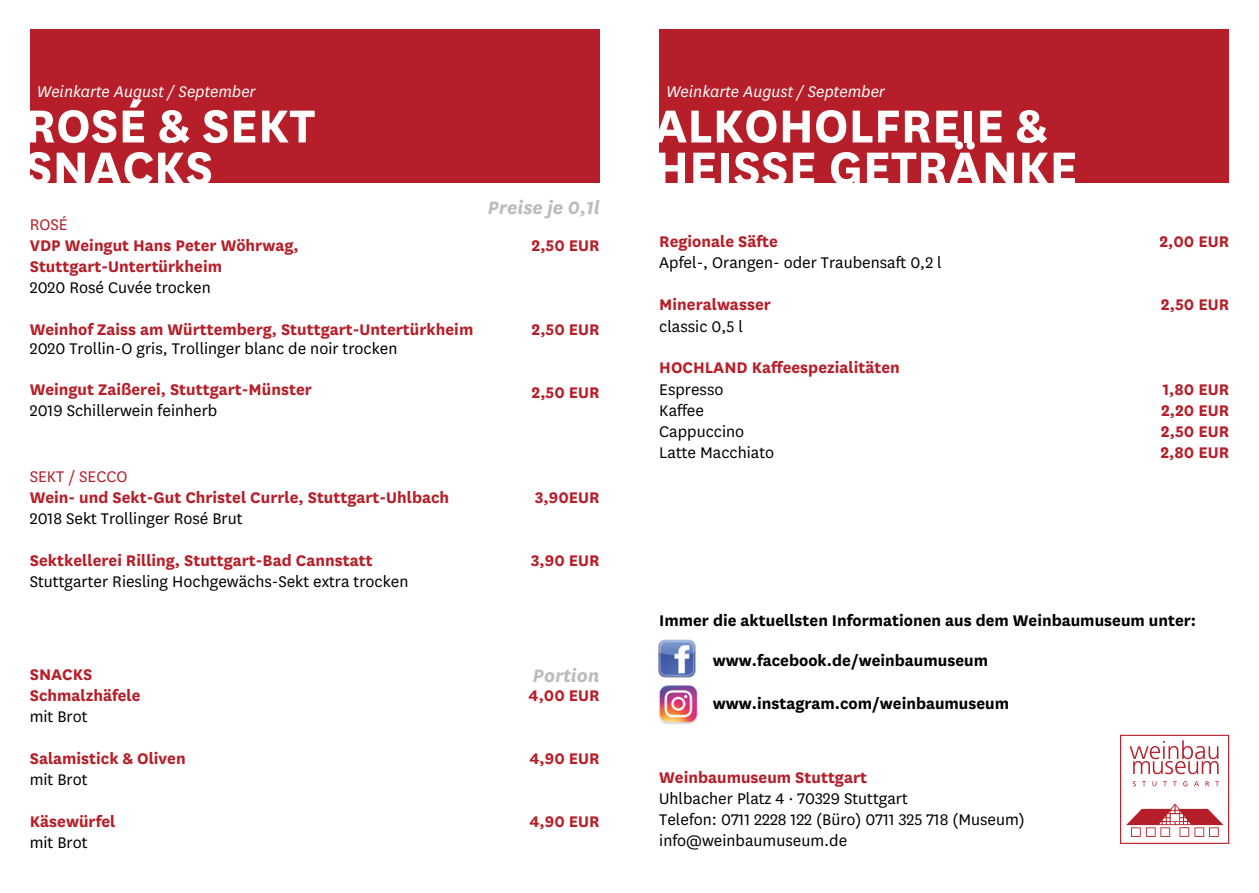
<style>
.page{position:relative;width:1259px;height:893px;background:#fff}
.page>*{position:absolute;margin:0;border:0;box-sizing:border-box;transform-origin:0 0}
.t1{font:700 54px/42px "National";color:#fff}
.t2{font:italic 700 21px "National";color:#bcbcbb}
.t3{font:700 18px/21px "National";color:#b61f29}
.t4{font:18px/21.1px "National";color:#000}
.t5{font:700 18px "National";color:#000}
.t6{font:italic 18px "National";color:#fff}
.t7{font:18px "National";color:#b61f29}
</style>
<div class="page">
<div style="left:30px;top:30px;width:570px;height:153px;background:#b61f29"></div>
<div style="left:659px;top:30px;width:570px;height:153px;background:#b61f29"></div>
<svg style="left:1129px;top:740px;width:89px;height:34px"></svg>
<svg style="left:1142px;top:781px;width:4px;height:5px"></svg>
<svg style="left:1152px;top:781px;width:4px;height:5px"></svg>
<svg style="left:1163px;top:781px;width:4px;height:5px"></svg>
<svg style="left:1183px;top:781px;width:4px;height:5px"></svg>
<svg style="left:1194px;top:781px;width:5px;height:5px"></svg>
<svg style="left:1205px;top:781px;width:4px;height:5px"></svg>
<svg style="left:1215px;top:781px;width:4px;height:5px"></svg>
<svg style="left:1126px;top:803px;width:97px;height:34px"></svg>
<div style="left:1120px;top:735px;width:109px;height:109px;border:1px solid #b61f29"></div>
<img style="left:658px;top:640px;width:38px;height:38px">
<img style="left:658px;top:684px;width:40px;height:40px">
<p class="t6" style="left:37px;top:81px;width:220px">Weinkarte August / September</p>
<h1 class="t1" style="left:25px;top:101px;width:292px">ROSÉ &amp; SEKT<br>SNACKS</h1>
<p class="t7" style="left:30px;top:212px;width:39px">ROSÉ</p>
<p class="t3" style="left:30px;top:233px;width:270px">VDP Weingut Hans Peter Wöhrwag,<br>Stuttgart-Untertürkheim</p>
<p class="t4" style="left:30px;top:276px;width:183px">2020 Rosé Cuvée trocken</p>
<p class="t3" style="left:30px;top:317px;width:445px">Weinhof Zaiss am Württemberg, Stuttgart-Untertürkheim</p>
<p class="t4" style="left:30px;top:337px;width:369px">2020 Trollin-O gris, Trollinger blanc de noir trocken</p>
<p class="t3" style="left:30px;top:377px;width:284px">Weingut Zaißerei, Stuttgart-Münster</p>
<p class="t4" style="left:30px;top:399px;width:189px">2019 Schillerwein feinherb</p>
<p class="t2" style="left:488px;top:193px;width:113px">Preise je 0,1l</p>
<p class="t3" style="left:531px;top:233px;width:70px">2,50 EUR</p>
<p class="t3" style="left:531px;top:317px;width:70px">2,50 EUR</p>
<p class="t3" style="left:531px;top:380px;width:70px">2,50 EUR</p>
<p class="t7" style="left:30px;top:464px;width:99px">SEKT / SECCO</p>
<p class="t3" style="left:30px;top:485px;width:421px">Wein- und Sekt-Gut Christel Currle, Stuttgart-Uhlbach</p>
<p class="t4" style="left:30px;top:507px;width:214px">2018 Sekt Trollinger Rosé Brut</p>
<p class="t3" style="left:30px;top:548px;width:344px">Sektkellerei Rilling, Stuttgart-Bad Cannstatt</p>
<p class="t4" style="left:30px;top:570px;width:380px">Stuttgarter Riesling Hochgewächs-Sekt extra trocken</p>
<p class="t3" style="left:535px;top:485px;width:66px">3,90EUR</p>
<p class="t3" style="left:531px;top:548px;width:70px">3,90 EUR</p>
<p class="t3" style="left:30px;top:662px;width:112px">SNACKS<br>Schmalzhäfele</p>
<p class="t4" style="left:30px;top:705px;width:59px">mit Brot</p>
<p class="t3" style="left:30px;top:746px;width:157px">Salamistick &amp; Oliven</p>
<p class="t4" style="left:30px;top:768px;width:59px">mit Brot</p>
<p class="t3" style="left:30px;top:809px;width:87px">Käsewürfel</p>
<p class="t4" style="left:30px;top:831px;width:59px">mit Brot</p>
<p class="t2" style="left:533px;top:661px;width:68px">Portion</p>
<p class="t3" style="left:528px;top:683px;width:73px">4,00 EUR</p>
<p class="t3" style="left:529px;top:746px;width:72px">4,90 EUR</p>
<p class="t3" style="left:529px;top:809px;width:72px">4,90 EUR</p>
<p class="t6" style="left:666px;top:81px;width:220px">Weinkarte August / September</p>
<h1 class="t1" style="left:654px;top:101px;width:425px">ALKOHOLFREIE &amp;<br>HEISSE GETRÄNKE</h1>
<p class="t3" style="left:659px;top:230px;width:120px">Regionale Säfte</p>
<p class="t4" style="left:659px;top:252px;width:284px">Apfel-, Orangen- oder Traubensaft 0,2 l</p>
<p class="t3" style="left:659px;top:293px;width:113px">Mineralwasser</p>
<p class="t4" style="left:659px;top:315px;width:85px">classic 0,5 l</p>
<p class="t3" style="left:659px;top:356px;width:242px">HOCHLAND Kaffeespezialitäten</p>
<p class="t4" style="left:659px;top:378px;width:116px">Espresso<br>Kaffee<br>Cappuccino<br>Latte Macchiato</p>
<p class="t3" style="left:1159px;top:230px;width:71px">2,00 EUR</p>
<p class="t3" style="left:1161px;top:293px;width:70px">2,50 EUR</p>
<p class="t3" style="left:1160px;top:377px;width:70px;text-align:justify">1,80 EUR 2,20 EUR 2,50 EUR 2,80 EUR</p>
<p class="t5" style="left:659px;top:607px;width:538px">Immer die aktuellsten Informationen aus dem Weinbaumuseum unter:</p>
<p class="t5" style="left:713px;top:648px;width:277px">www.facebook.de/weinbaumuseum</p>
<p class="t5" style="left:713px;top:690px;width:298px">www.instagram.com/weinbaumuseum</p>
<p class="t3" style="left:659px;top:766px;width:209px">Weinbaumuseum Stuttgart</p>
<p class="t4" style="left:659px;top:787px;width:367px">Uhlbacher Platz 4 · 70329 Stuttgart<br>Telefon: 0711 2228 122 (Büro) 0711 325 718 (Museum) info@weinbaumuseum.de</p>
</div>
